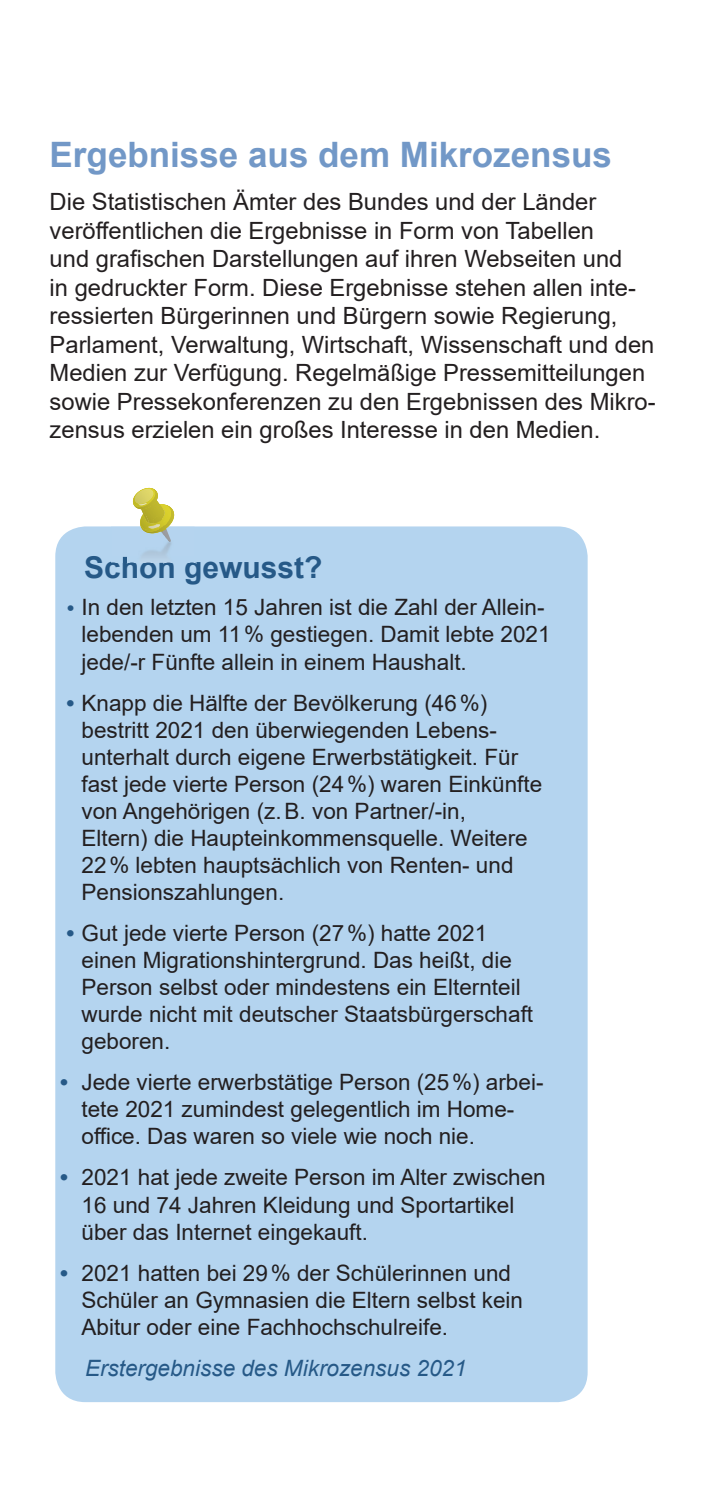
<style>
.page{position:relative;width:709px;height:1489px;background:#fff}
.page>*{position:absolute;margin:0;border:0;box-sizing:border-box;transform-origin:0 0}
.t1{font:700 35px "Arial";color:#7298c7}
.t2{font:700 30px "Arial";color:#265987}
.t3{font:23.75px/28.5px "Arial";color:#231f20}
.t4{font:22.5px/27px "Arial";color:#231f20}
.t5{font:italic 22.5px "Arial";color:#265987}
.s1{font-weight:700;font-size:20px;color:#265987}
.s2{font-weight:700;color:#265987}
</style>
<div class="page">
<div style="left:55px;top:526px;width:532px;height:875px;background:#b4d4ef;border-radius:30px"></div>
<img style="left:111px;top:526px;width:84px;height:30px">
<img style="left:111px;top:556px;width:83px;height:7px">
<img style="left:141px;top:533px;width:5px;height:8px">
<svg style="left:132px;top:488px;width:25px;height:45px"></svg>
<img style="left:146px;top:492px;width:28px;height:50px">
<h1 class="t1" style="left:50px;top:130px;width:564px">Ergebnisse aus dem Mikrozensus</h1>
<p class="t3" style="left:50px;top:187px;width:607px">Die Statistischen Ämter des Bundes und der Länder veröffentlichen die Ergebnisse in Form von Tabellen<br>und grafischen Darstellungen auf ihren Webseiten und<br>in gedruckter Form. Diese Ergebnisse stehen allen inte&shy;ressierten Bürgerinnen und Bürgern sowie Regierung, Parlament, Verwaltung, Wirtschaft, Wissenschaft und den Medien zur Verfügung. Regelmäßige Pressemitteilungen sowie Pressekonferenzen zu den Ergebnissen des Mikro&shy;zensus erzielen ein großes Interesse in den Medien.</p>
<h2 class="t2" style="left:84px;top:546px;width:240px">Schon gewusst?</h2>
<p class="t4" style="left:81px;top:594px;width:470px;text-indent:-14px"><span class="s1">•</span> In den letzten 15 Jahren ist die Zahl der Allein&shy;lebenden um 11 % gestiegen. Damit lebte 2021 jede/-r Fünfte allein in einem Haushalt.</p>
<p class="t4" style="left:81px;top:689px;width:462px;text-indent:-15px"><span class="s2">•</span> Knapp die Hälfte der Bevölkerung (46 %) bestritt 2021 den überwiegenden Lebens&shy;unterhalt durch eigene Erwerbstätigkeit. Für fast jede vierte Person (24 %) waren Einkünfte von Angehörigen (z. B. von Partner/-in,<br>Eltern) die Haupteinkommensquelle. Weitere 22 % lebten hauptsächlich von Renten- und Pensions zahlungen.</p>
<p class="t4" style="left:81px;top:919px;width:453px;text-indent:-15px"><span class="s2">•</span> Gut jede vierte Person (27 %) hatte 2021 einen Migrationshintergrund. Das heißt, die Person selbst oder mindestens ein Elternteil wurde nicht mit deutscher Staatsbürgerschaft geboren.</p>
<p class="t4" style="left:81px;top:1068px;width:463px;text-indent:-21px"><span class="s2">•</span> Jede vierte erwerbstätige Person (25 %) arbei&shy;tete 2021 zumindest gelegentlich im Home&shy;office. Das waren so viele wie noch nie.</p>
<p class="t4" style="left:81px;top:1163px;width:465px;text-indent:-21px"><span class="s2">•</span> 2021 hat jede zweite Person im Alter zwischen<br>16 und 74 Jahren Kleidung und Sportartikel über das Internet eingekauft.</p>
<p class="t4" style="left:81px;top:1258px;width:443px;text-indent:-21px"><span class="s2">•</span> 2021 hatten bei 29 % der Schülerinnen und<br>Schüler an Gymnasien die Eltern selbst kein<br>Abitur oder eine Fachhochschulreife.</p>
<p class="t5" style="left:85px;top:1353px;width:383px">Erstergebnisse des Mikrozensus 2021</p>
</div>
